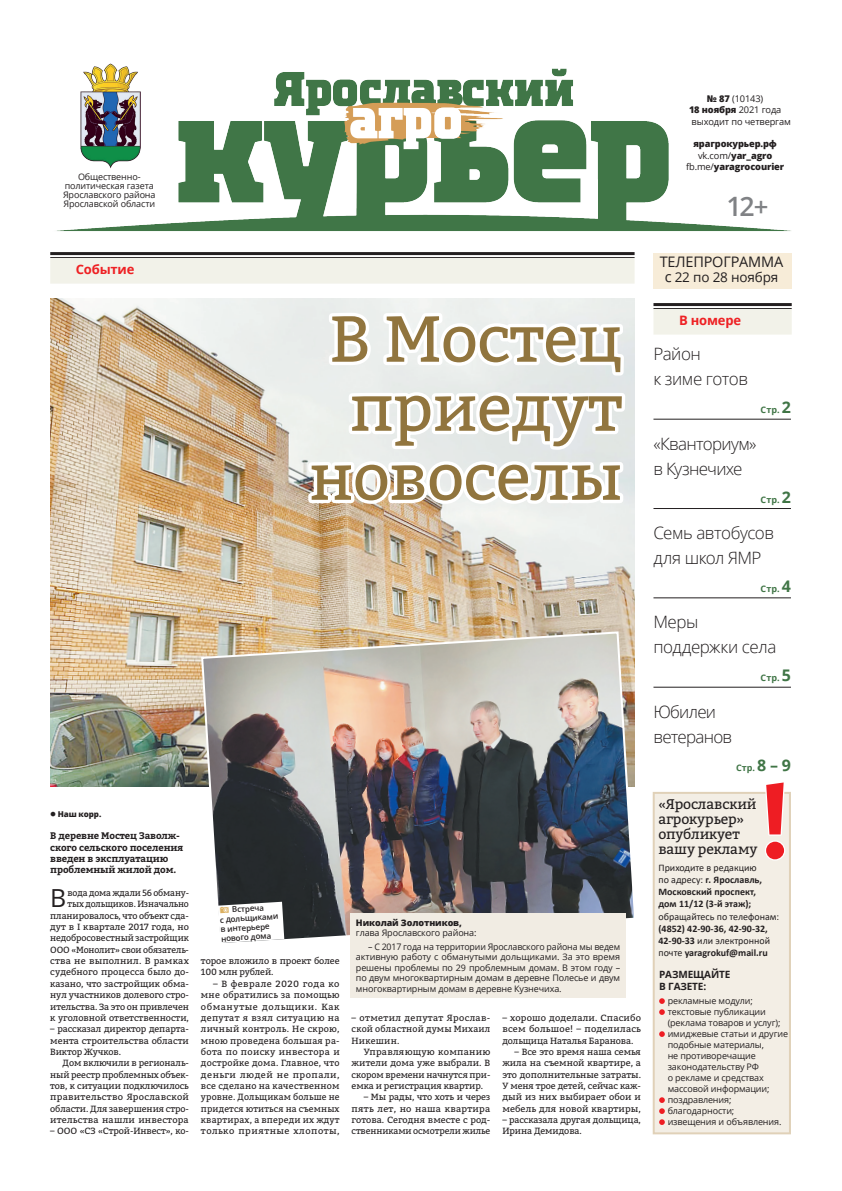
<style>
.page{position:relative;width:842px;height:1191px;background:#fff}
.page>*{position:absolute;margin:0;border:0;box-sizing:border-box;transform-origin:0 0}
.заголовок_50{font:106.2px "Meta Bold LFC";color:#ee1d23}
.заголовок_30{font:65px/69px "Bitter";letter-spacing:-.01em;color:#91753e;text-align:right}
.текст_дополнительный{font:600 26.7px "Open Sans";color:#808285}
.Текст_основной_букви{font:24.9px "Open Sans";color:#231f20}
.заголовок_20{font:300 17px/25px "Open Sans";letter-spacing:-.035em;color:#231f20}
.заголовок_20-2{font:14.5px "Open Sans";letter-spacing:-.015em;color:#231f20}
.заголовок_30-2{font:14px/15px "Bitter";letter-spacing:-.01em;color:#231f20}
.заголовок_20-3{font:13.5px "Open Sans";letter-spacing:-.015em;color:#231f20}
.рубрика_смик{font:700 13px "Open Sans";letter-spacing:-.015em;color:#ee2124}
.t1{font:700 10px/12px "Calibri";color:#231f20}
.t2{font:10px "Calibri";color:#231f20}
.текст_колонка_болд{font:700 10px/12px "Open Sans";letter-spacing:-.015em;color:#231f20}
.текст_лид{font:700 9.5px/11.3px "Bitter";letter-spacing:-.01em;color:#231f20}
.текст_дополнительный-2{font:800 9.2px "Open Sans";letter-spacing:-.015em;color:#231f20}
.текст_дополнительный-3{font:9.2px "Open Sans";letter-spacing:-.015em;color:#231f20}
.текст_основной__копи{font:9px/11.3px "Bitter";letter-spacing:-.005em;color:#231f20;text-align:justify}
.Текст_основной_букви-2{font:9px/11.3px "Bitter";letter-spacing:-.01em;color:#231f20;text-align:right}
.текст_дополнительный-4{font:9px/10.5px "Open Sans";letter-spacing:-.015em;color:#231f20}
.текст_колонка{font:9px/11px "Open Sans";letter-spacing:-.015em;color:#231f20}
.заголовок_20-4{font:700 9px "Open Sans";letter-spacing:.005em;color:#407546}
.t3{font:600 8px/9.5px "Open Sans";color:#231f20}
.t4{font:800 8px "Open Sans";letter-spacing:-.015em;color:#231f20}
.s1{font-weight:800}
.s2{font-weight:400}
.s3{font-size:25.7px}
.s4{font-family:"SD Helveticons Demo";font-weight:400;font-size:12px;color:#dbb061}
.s5{font-size:14.5px}
.s6{font-size:16px}
</style>
<div class="page">
<img style="left:57px;top:63px;width:734px;height:168px">
<div style="left:653px;top:792px;width:138px;height:342px;background:#f3eee5;border:2px solid #e0d1b8"></div>
<svg style="left:763px;top:792px;width:23px;height:69px"></svg>
<svg style="left:659px;top:998px;width:6px;height:17px"></svg>
<svg style="left:659px;top:1031px;width:6px;height:6px"></svg>
<svg style="left:659px;top:1097px;width:6px;height:28px"></svg>
<hr style="left:653px;top:303px;width:138px;height:3px;background:#231f20">
<hr style="left:653px;top:308px;width:138px;height:1px;background:#231f20">
<div style="left:653px;top:309px;width:138px;height:25px;background:#f2f2e9"></div>
<div style="left:653px;top:253px;width:138px;height:36px;background:#f7ecd8"></div>
<hr style="left:653px;top:419px;width:138px;height:1px;background:#231f20">
<hr style="left:653px;top:508px;width:138px;height:1px;background:#231f20">
<hr style="left:653px;top:597px;width:138px;height:1px;background:#231f20">
<hr style="left:653px;top:687px;width:138px;height:1px;background:#231f20">
<hr style="left:50px;top:252px;width:584px;height:3px;background:#231f20">
<hr style="left:50px;top:257px;width:584px;height:1px;background:#231f20">
<div style="left:50px;top:258px;width:584px;height:26px;background:#f2f2e9"></div>
<img style="left:50px;top:298px;width:584px;height:489px">
<img style="left:200px;top:630px;width:435px;height:310px">
<svg style="left:305px;top:63px;width:324px;height:489px"></svg>
<div style="left:350px;top:913px;width:276px;height:84px;background:#f1ece3"></div>
<svg style="left:218px;top:901px;width:66px;height:42px"></svg>
<p class="текст_дополнительный-4" style="left:78px;top:171px;width:64px">Общественно-</p>
<p class="текст_дополнительный-4" style="left:63px;top:181px;width:94px;line-height:9px">политическая газета<br>Ярославского района</p>
<p class="текст_дополнительный-4" style="left:63px;top:198px;width:93px">Ярославской области</p>
<p class="текст_дополнительный-3" style="left:707px;top:92px;width:58px"><span class="s1">№ 87</span> (10143)</p>
<p class="текст_дополнительный-2" style="left:689px;top:103px;width:94px">18 ноября <span class="s2">2021 года</span></p>
<p class="текст_дополнительный-3" style="left:691px;top:115px;width:101px">выходит по четвергам</p>
<p class="текст_дополнительный-2" style="left:693px;top:137px;width:85px">ярагрокурьер.рф</p>
<p class="текст_дополнительный-2" style="left:698px;top:148px;width:76px"><span class="s2">vk.com/</span>yar_agro</p>
<p class="текст_дополнительный-2" style="left:686px;top:160px;width:99px"><span class="s2">fb.me/</span>yaragrocourier</p>
<p class="текст_дополнительный" style="left:726px;top:187px;width:44px">12<span class="s3">+</span></p>
<p class="рубрика_смик" style="left:76px;top:260px;width:60px">Событие</p>
<p class="заголовок_30" style="left:309px;top:305px;width:315px">В Мостец приедут новоселы</p>
<p class="t4" style="left:58px;top:807px;width:45px">Наш корр.</p>
<p class="текст_лид" style="left:50px;top:830px;width:135px">В деревне Мостец Заволж&shy;ского сельского поселения введен в эксплуатацию проблемный жилой дом.</p>
<p class="Текст_основной_букви" style="left:50px;top:881px;width:18px">В</p>
<p class="Текст_основной_букви-2" style="left:50px;top:887px;width:140px">вода дома ждали 56 обману&shy;тых дольщиков. Изначально планировалось, что объект сда&shy;дут в I квартале 2017 года, но недобросовестный застройщик<br>ООО «Монолит» свои обязатель&shy;ства не выполнил. В рамках судебного процесса было до&shy;казано, что застройщик обма&shy;нул участников долевого стро&shy;ительства. За это он привлечен к уголовной ответственности,</p>
<p class="Текст_основной_букви-2" style="left:50px;top:1023px;width:140px;text-align:justify">– рассказал директор департа&shy;мента строительства области Виктор Жучков.</p>
<p class="текст_основной__копи" style="left:50px;top:1057px;width:140px;text-indent:12px">Дом включили в региональ&shy;ный реестр проблемных объек&shy;тов, к ситуации подключилось правительство Ярославской области. Для завершения стро&shy;ительства нашли инвестора</p>
<p class="текст_основной__копи" style="left:50px;top:1125px;width:140px">– ООО «СЗ «Строй-Инвест», ко-</p>
<p class="t3" style="left:219px;top:905px;width:60px;rotate:-4deg"><span class="s4">]</span> Встреча<br>с дольщиками в интерьере нового дома</p>
<p class="текст_основной__копи" style="left:201px;top:955px;width:140px">торое вложило в проект более<br>100 млн рублей.</p>
<p class="текст_основной__копи" style="left:201px;top:978px;width:140px;text-indent:12px">– В феврале 2020 года ко мне обратились за помощью обманутые дольщики. Как депутат я взял ситуацию на личный контроль. Не скрою, мною проведена большая ра&shy;бота по поиску инвестора и достройке дома. Главное, что деньги людей не пропали, все сделано на качественном уровне. Дольщикам больше не придется ютиться на съемных квартирах, а впереди их ждут только приятные хлопоты,</p>
<p class="текст_дополнительный-4" style="left:356px;top:917px;width:122px"><span class="s1">Николай Золотников, </span>глава Ярославского района:</p>
<p class="текст_дополнительный-4" style="left:356px;top:941px;width:266px;text-align:justify;text-indent:12px">– С 2017 года на территории Ярославского района мы ведем активную работу с обманутыми дольщиками. За это время решены проблемы по 29 проблемным домам. В этом году – по двум многоквартирным домам в деревне Полесье и двум многоквартирным домам в деревне Кузнечиха.</p>
<p class="текст_основной__копи" style="left:502px;top:1012px;width:140px">– хорошо доделали. Спасибо всем большое! – поделилась дольщица Наталья Баранова.</p>
<p class="текст_основной__копи" style="left:502px;top:1046px;width:140px;text-indent:12px">– Все это время наша семья жила на съемной квартире, а это дополнительные затраты.<br>У меня трое детей, сейчас каж&shy;дый из них выбирает обои и мебель для новой квартиры,</p>
<p class="текст_основной__копи" style="left:502px;top:1114px;width:140px">– рассказала другая дольщица,<br>Ирина Демидова.</p>
<p class="текст_основной__копи" style="left:352px;top:1012px;width:140px">– отметил депутат Ярослав&shy;ской областной думы Михаил Никешин.</p>
<p class="текст_основной__копи" style="left:352px;top:1046px;width:140px;text-indent:12px">Управляющую компанию жители дома уже выбрали. В скором времени начнутся при&shy;емка и регистрация квартир.</p>
<p class="текст_основной__копи" style="left:352px;top:1091px;width:140px;text-indent:12px">– Мы рады, что хоть и через пять лет, но наша квартира готова. Сегодня вместе с род&shy;ственниками осмотрели жилье</p>
<p class="заголовок_20-2" style="left:660px;top:252px;width:125px">ТЕЛЕПРОГРАММА</p>
<p class="заголовок_20-3" style="left:664px;top:268px;width:115px"><span class="s5">с</span> 22 по 28 ноября</p>
<p class="рубрика_смик" style="left:679px;top:311px;width:64px">В номере</p>
<p class="заголовок_20" style="left:653px;top:341px;width:96px">Район<br>к зиме готов</p>
<p class="заголовок_20-4" style="left:760px;top:404px;width:32px">Стр. <span class="s6">2</span></p>
<p class="заголовок_20" style="left:653px;top:430px;width:105px">«Кванториум» в Кузнечихе</p>
<p class="заголовок_20-4" style="left:760px;top:493px;width:32px">Стр. <span class="s6">2</span></p>
<p class="заголовок_20" style="left:653px;top:520px;width:122px">Семь автобусов для школ ЯМР</p>
<p class="заголовок_20-4" style="left:760px;top:582px;width:32px">Стр. <span class="s6">4</span></p>
<p class="заголовок_20" style="left:653px;top:609px;width:124px">Меры поддержки села</p>
<p class="заголовок_20-4" style="left:760px;top:672px;width:32px">Стр. <span class="s6">5</span></p>
<p class="заголовок_20" style="left:653px;top:698px;width:80px">Юбилеи ветеранов</p>
<p class="заголовок_20-4" style="left:736px;top:761px;width:56px">Стр. <span class="s6">8 – 9</span></p>
<p class="заголовок_30-2" style="left:658px;top:796px;width:101px">«Ярославский агрокурьер» опубликует вашу рекламу</p>
<p class="заголовок_50" style="left:759px;top:758px;width:34px">!</p>
<p class="t2" style="left:658px;top:860px;width:100px">Приходите в редакцию</p>
<p class="t1" style="left:658px;top:873px;width:105px"><span class="s2">по адресу:</span> г. Ярославль,<br>Московский проспект, дом 11/12 (3-й этаж);</p>
<p class="t1" style="left:658px;top:911px;width:122px"><span class="s2">обращайтесь по телефонам: </span>(4852) 42-90-36, 42-90-32,</p>
<p class="t1" style="left:658px;top:935px;width:113px">42-90-33 <span class="s2">или электронной почте</span> yaragrokuf@mail.ru</p>
<p class="текст_колонка_болд" style="left:659px;top:968px;width:73px">РАЗМЕЩАЙТЕ<br>В ГАЗЕТЕ:</p>
<p class="текст_колонка" style="left:667px;top:995px;width:87px">рекламные модули;</p>
<p class="текст_колонка" style="left:667px;top:1006px;width:114px">текстовые публикации (реклама товаров и услуг);</p>
<p class="текст_колонка" style="left:667px;top:1028px;width:122px">имиджевые статьи и другие подобные материалы,<br>не противоречащие законодательству РФ<br>о рекламе и средствах массовой информации;</p>
<p class="текст_колонка" style="left:667px;top:1094px;width:65px">поздравления;</p>
<p class="текст_колонка" style="left:667px;top:1105px;width:68px">благодарности;</p>
<p class="текст_колонка" style="left:667px;top:1116px;width:115px">извещения и объявления.</p>
</div>
